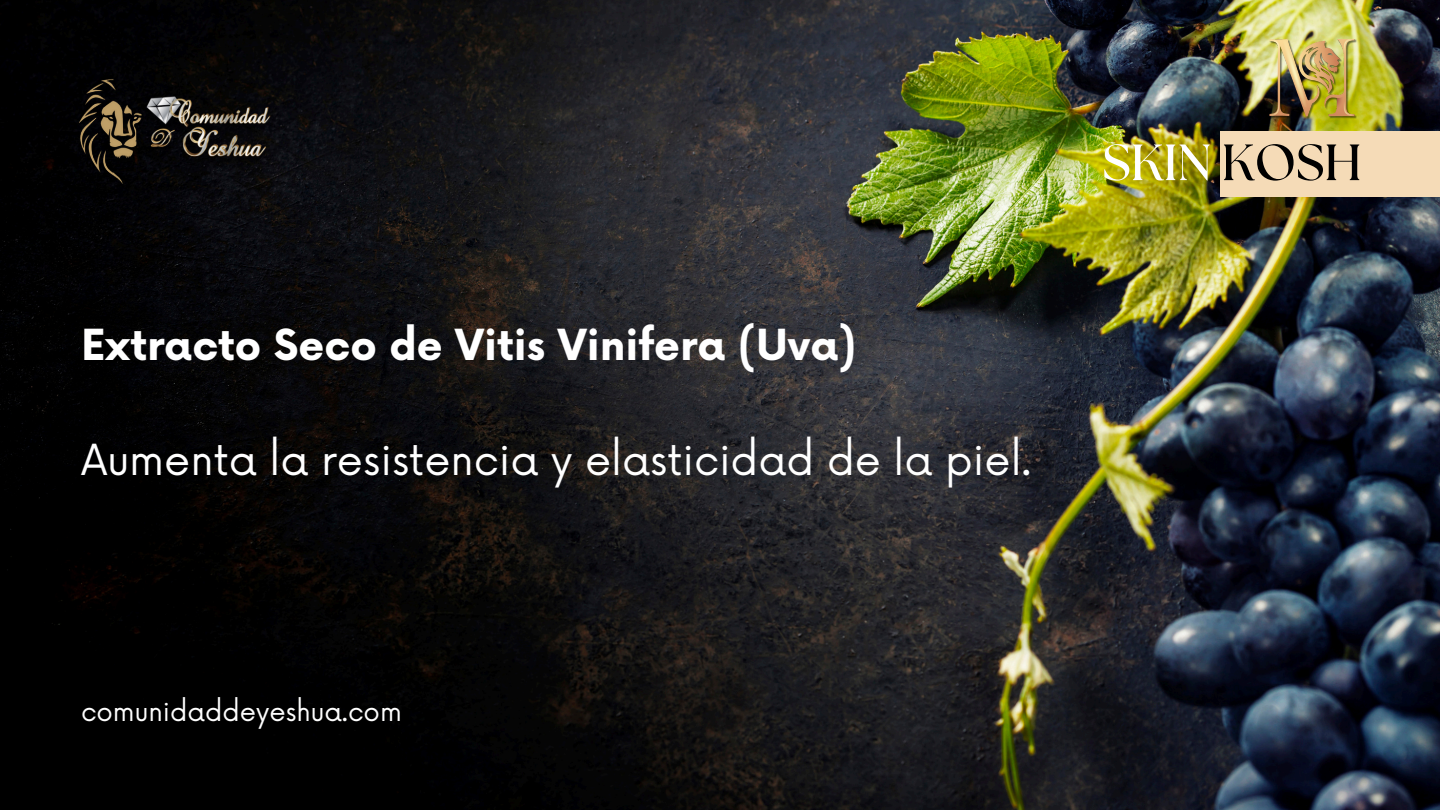
<style>
.page{position:relative;width:1440px;height:810px;background:#fff}
.page>*{position:absolute;margin:0;border:0;box-sizing:border-box;transform-origin:0 0}
.t1{font:700 50.9px "The Seasons";color:#fff}
.t2{font:41.7px "Now";color:#fff}
.t3{font:700 41.7px "Now";color:#fff}
.t4{font:26px "Now";color:#fff}
.s1{color:#000}
</style>
<div class="page">
<img style="left:0;top:0;width:1440px;height:810px">
<div style="left:1221px;top:131px;width:219px;height:66px;background:#f5dbb7"></div>
<img style="left:1269px;top:39px;width:89px;height:80px">
<img style="left:66px;top:79px;width:222px;height:118px">
<h2 class="t3" style="left:81px;top:322px;width:777px">Extracto Seco de Vitis Vinifera (Uva)</h2>
<h3 class="t2" style="left:81px;top:437px;width:952px">Aumenta la resistencia y elasticidad de la piel.</h3>
<p class="t1" style="left:1102px;top:139px;width:261px">SKIN <span class="s1">KOSH</span></p>
<p class="t4" style="left:81px;top:697px;width:322px">comunidaddeyeshua.com</p>
</div>
